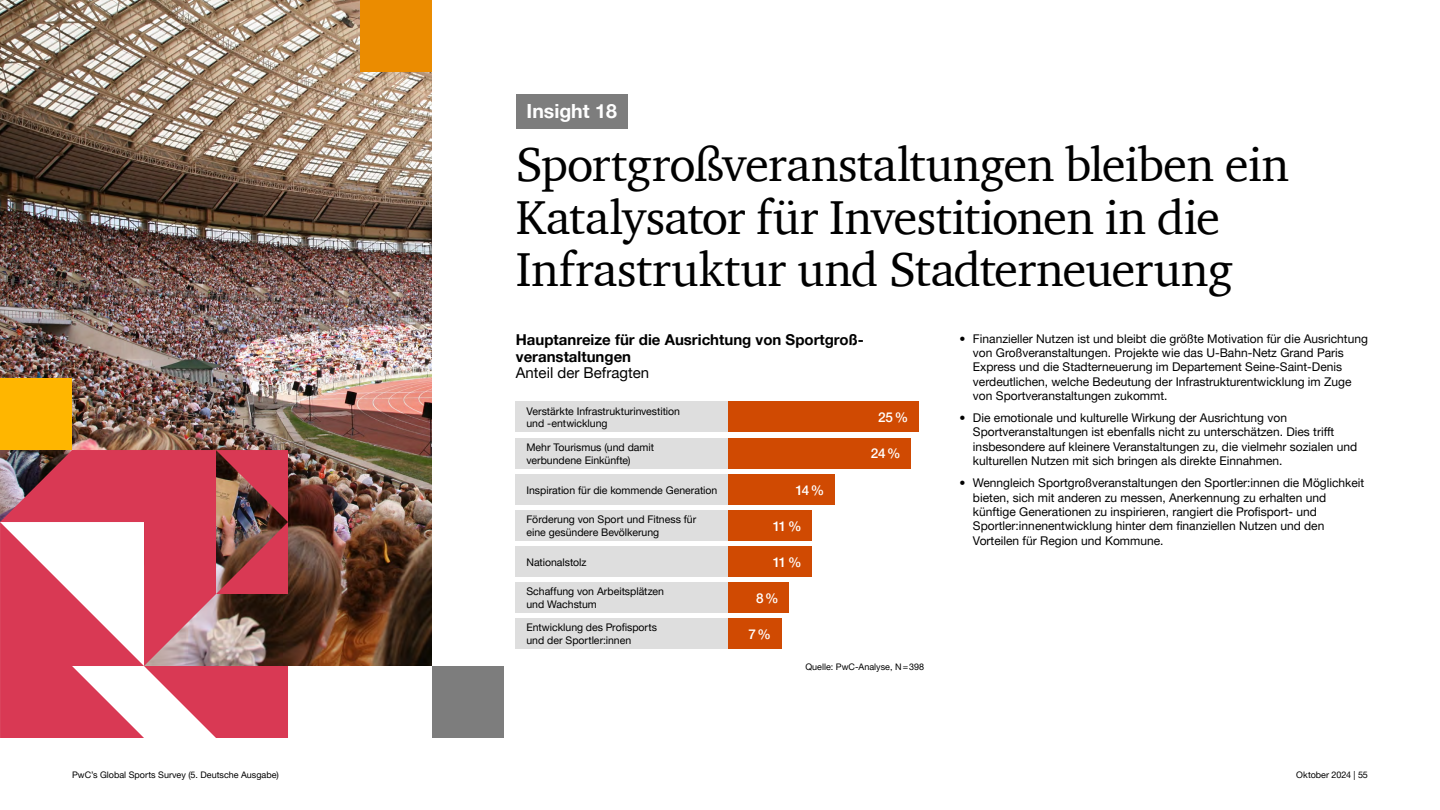
<style>
.page{position:relative;width:1440px;height:810px;background:#fff}
.page>*{position:absolute;margin:0;border:0;box-sizing:border-box;transform-origin:0 0}
.t1{font:48.75px/52.5px "Charter ITC Com";letter-spacing:-.015em;color:#000}
.t2{font:700 19.5px "Helvetica Neue LT Pro";color:#fff}
.t3{font:700 15px/16.9px "Helvetica Neue LT Pro";color:#000}
.t4{font:15px "Helvetica Neue LT Pro";color:#000}
.t5{font:500 13.5px "Helvetica Neue LT Pro";letter-spacing:-.085em;color:#fff}
.t6{font:12px/14.4px "Helvetica Neue LT Pro";color:#000}
.t7{font:10.5px/12.6px "Helvetica Neue LT Pro";letter-spacing:-.005em;color:#000}
.t8{font:9px "Helvetica Neue LT Pro";color:#000}
</style>
<div class="page">
<div style="left:432px;top:666px;width:72px;height:72px;background:#7d7d7d"></div>
<img style="left:0;top:0;width:432px;height:666px">
<div style="left:360px;top:0;width:72px;height:72px;background:#eb8c00"></div>
<div style="left:0;top:378px;width:72px;height:72px;background:#ffb600"></div>
<svg style="left:0;top:450px;width:288px;height:288px"></svg>
<div style="left:516px;top:94px;width:112px;height:35px;background:#7d7d7d"></div>
<div style="left:516px;top:402px;width:212px;height:30px;background:#dedede"></div>
<div style="left:516px;top:438px;width:212px;height:30px;background:#dedede"></div>
<div style="left:516px;top:474px;width:212px;height:31px;background:#dedede"></div>
<div style="left:516px;top:510px;width:212px;height:31px;background:#dedede"></div>
<div style="left:516px;top:546px;width:212px;height:31px;background:#dedede"></div>
<div style="left:516px;top:582px;width:212px;height:31px;background:#dedede"></div>
<div style="left:516px;top:618px;width:212px;height:31px;background:#dedede"></div>
<div style="left:728px;top:402px;width:191px;height:30px;background:#d04a02"></div>
<div style="left:728px;top:438px;width:183px;height:30px;background:#d04a02"></div>
<div style="left:728px;top:474px;width:107px;height:31px;background:#d04a02"></div>
<div style="left:728px;top:510px;width:84px;height:31px;background:#d04a02"></div>
<div style="left:728px;top:546px;width:84px;height:31px;background:#d04a02"></div>
<div style="left:728px;top:582px;width:61px;height:31px;background:#d04a02"></div>
<div style="left:728px;top:618px;width:53px;height:31px;background:#d04a02"></div>
<h2 class="t2" style="left:527px;top:99px;width:92px">Insight 18</h2>
<h1 class="t1" style="left:516px;top:137px;width:775px">Sportgroßveranstaltungen bleiben ein<br>Katalysator für Investitionen in die<br>Infrastruktur und Stadterneuerung</h1>
<p class="t6" style="left:973px;top:331px;width:397px;text-indent:-14px">• Finanzieller Nutzen ist und bleibt die größte Motivation für die Ausrichtung von Großveranstaltungen. Projekte wie das U-Bahn-Netz Grand Paris Express und die Stadterneuerung im Departement Seine-Saint-Denis verdeutlichen, welche Bedeutung der Infrastrukturentwicklung im Zuge von Sportveranstaltungen zukommt.</p>
<p class="t6" style="left:973px;top:410px;width:386px;text-indent:-14px">• Die emotionale und kulturelle Wirkung der Ausrichtung von Sportveranstaltungen ist ebenfalls nicht zu unterschätzen. Dies trifft insbesondere auf kleinere Veranstaltungen zu, die vielmehr sozialen und kulturellen Nutzen mit sich bringen als direkte Einnahmen.</p>
<p class="t6" style="left:973px;top:475px;width:393px;text-indent:-14px">• Wenngleich Sportgroßveranstaltungen den Sportler:innen die Möglichkeit bieten, sich mit anderen zu messen, Anerkennung zu erhalten und künftige Generationen zu inspirieren, rangiert die Profisport- und Sportler:innenentwicklung hinter dem finanziellen Nutzen und den Vorteilen für Region und Kommune.</p>
<p class="t3" style="left:516px;top:331px;width:348px">Hauptanreize für die Ausrichtung von Sportgroß&shy;veranstaltungen</p>
<p class="t4" style="left:516px;top:364px;width:135px">Anteil der Befragten</p>
<p class="t7" style="left:526px;top:405px;width:155px">Verstärkte Infrastrukturinvestition und -entwicklung</p>
<p class="t7" style="left:526px;top:441px;width:129px">Mehr Tourismus (und damit verbundene Einkünfte)</p>
<p class="t7" style="left:526px;top:483px;width:192px">Inspiration für die kommende Generation</p>
<p class="t7" style="left:526px;top:513px;width:171px">Förderung von Sport und Fitness für eine gesündere Bevölkerung</p>
<p class="t7" style="left:526px;top:555px;width:62px">Nationalstolz</p>
<p class="t7" style="left:526px;top:585px;width:139px">Schaffung von Arbeitsplätzen und Wachstum</p>
<p class="t7" style="left:526px;top:621px;width:132px">Entwicklung des Profisports und der Sportler:innen</p>
<p class="t5" style="left:878px;top:409px;width:32px">25%</p>
<p class="t5" style="left:871px;top:445px;width:31px">24%</p>
<p class="t5" style="left:795px;top:482px;width:30px">14%</p>
<p class="t5" style="left:773px;top:518px;width:30px">11%</p>
<p class="t5" style="left:773px;top:554px;width:30px">11%</p>
<p class="t5" style="left:756px;top:590px;width:24px">8%</p>
<p class="t5" style="left:748px;top:626px;width:24px">7%</p>
<p class="t8" style="left:805px;top:662px;width:120px">Quelle: PwC-Analyse, N=398</p>
<p class="t8" style="left:72px;top:769px;width:208px">PwC’s Global Sports Survey (5. Deutsche Ausgabe)</p>
<p class="t8" style="left:1296px;top:769px;width:73px">Oktober 2024 | 55</p>
</div>
